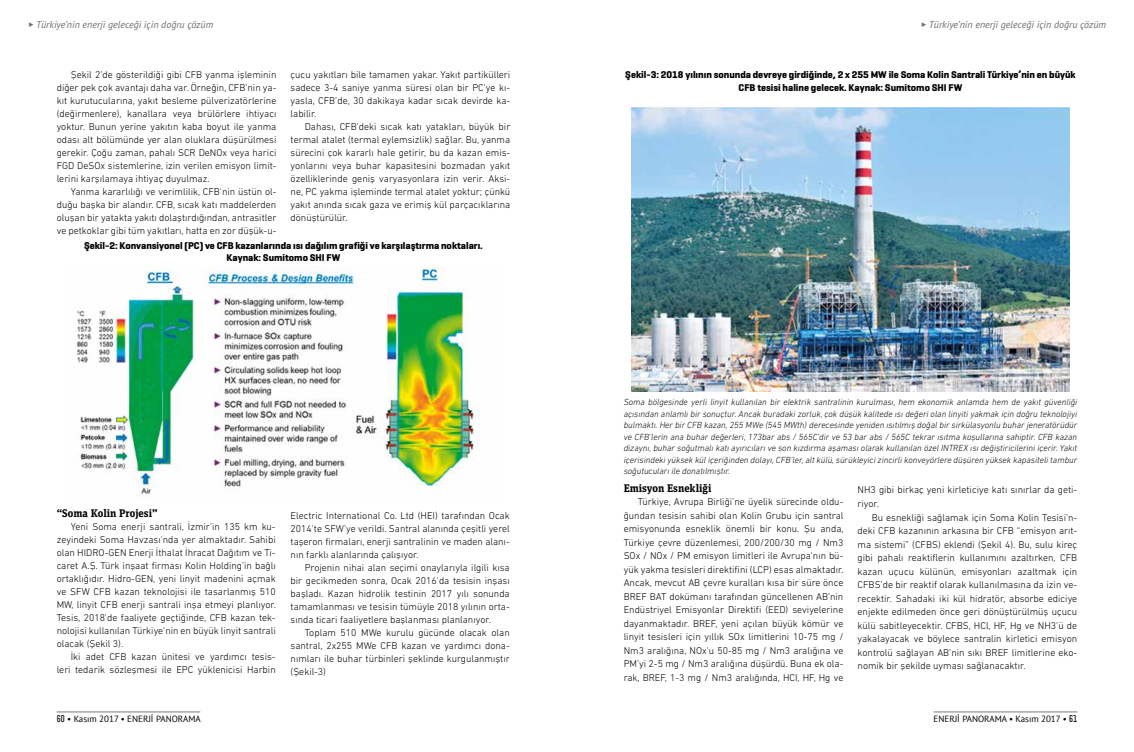
<style>
.page{position:relative;width:1134px;height:752px;background:#fff}
.page>*{position:absolute;margin:0;border:0;box-sizing:border-box;transform-origin:0 0}
.t1{font:700 11px "Unit Slab Pro";color:#000}
.t2{font:300 10px/13px "DIN Next LT Pro";color:#000;text-align:justify}
.t3{font:700 10px/12.5px "Geogrotesque";color:#000;text-align:center}
.t4{font:italic 10px "PT Sans";color:#706f6f}
.t5{font:italic 300 9px/11.5px "DIN Next LT Pro";color:#000;text-align:justify}
.t6{font:9px "PT Sans";color:#000}
.s1{font-family:"Unit Slab Pro"}
.s2{font-family:"Politica Condensed";font-weight:700}
</style>
<div class="page">
<img style="left:632px;top:107px;width:437px;height:284px">
<img style="left:76px;top:266px;width:404px;height:228px">
<hr style="left:57px;top:711px;width:143px;height:1px;background:#7c7b7b">
<hr style="left:934px;top:711px;width:143px;height:1px;background:#7c7b7b">
<p class="t4" style="left:28px;top:18px;width:186px"><span class="s1">▶</span> Türkiye’nin enerji geleceği için doğru çözüm</p>
<p class="t4" style="left:921px;top:18px;width:186px"><span class="s1">▶</span> Türkiye’nin enerji geleceği için doğru çözüm</p>
<p class="t2" style="left:57px;top:68px;width:221px;text-indent:14px">Şekil 2’de gösterildiği gibi CFB yanma işleminin diğer pek çok avantajı daha var. Örneğin, CFB’nin ya&shy;kıt kurutucularına, yakıt besleme pülverizatörlerine (değirmenlere), kanallara veya brülörlere ihtiyacı yoktur. Bunun yerine yakıtın kaba boyut ile yanma odası alt bölümünde yer alan oluklara düşürülmesi gerekir. Çoğu zaman, pahalı SCR DeNOx veya harici FGD DeSOx sistemlerine, izin verilen emisyon limit&shy;lerini karşılamaya ihtiyaç duyulmaz.</p>
<p class="t2" style="left:57px;top:185px;width:221px;text-indent:14px">Yanma kararlılığı ve verimlilik, CFB’nin üstün ol&shy;duğu başka bir alandır. CFB, sıcak katı maddelerden oluşan bir yatakta yakıtı dolaştırdığından, antrasitler ve petkoklar gibi tüm yakıtları, hatta en zor düşük-u-</p>
<p class="t2" style="left:291px;top:68px;width:221px">çucu yakıtları bile tamamen yakar. Yakıt partikülleri sadece 3-4 saniye yanma süresi olan bir PC’ye kı&shy;yasla, CFB’de, 30 dakikaya kadar sıcak devirde ka&shy;labilir.</p>
<p class="t2" style="left:291px;top:120px;width:221px;text-indent:14px">Dahası, CFB’deki sıcak katı yatakları, büyük bir termal atalet (termal eylemsizlik) sağlar. Bu, yanma sürecini çok kararlı hale getirir, bu da kazan emis&shy;yonlarını veya buhar kapasitesini bozmadan yakıt özelliklerinde geniş varyasyonlara izin verir. Aksi&shy;ne, PC yakma işleminde termal atalet yoktur; çünkü yakıt anında sıcak gaza ve erimiş kül parçacıklarına dönüştürülür.</p>
<p class="t3" style="left:84px;top:240px;width:400px;line-height:12px">Şekil-2: Konvansiyonel (PC) ve CFB kazanlarında ısı dağılım grafiği ve karşılaştırma noktaları.<br>Kaynak: Sumitomo SHI FW</p>
<p class="t1" style="left:57px;top:504px;width:102px">“Soma Kolin Projesi”</p>
<p class="t2" style="left:57px;top:519px;width:221px;text-indent:14px">Yeni Soma enerji santrali, İzmir’in 135 km ku&shy;zeyindeki Soma Havzası’nda yer almaktadır. Sahibi olan HIDRO-GEN Enerji İthalat İhracat Dağıtım ve Ti&shy;caret A.Ş. Türk inşaat firması Kolin Holding’in bağlı ortaklığıdır. Hidro-GEN, yeni linyit madenini açmak ve SFW CFB kazan teknolojisi ile tasarlanmış 510<br>MW, linyit CFB enerji santrali inşa etmeyi planlıyor.<br>Tesis, 2018’de faaliyete geçtiğinde, CFB kazan tek&shy;nolojisi kullanılan Türkiye’nin en büyük linyit santrali olacak (Şekil 3).</p>
<p class="t2" style="left:57px;top:649px;width:221px;text-align:right">İki adet CFB kazan ünitesi ve yardımcı tesis&shy;leri tedarik sözleşmesi ile EPC yüklenicisi Harbin</p>
<p class="t2" style="left:291px;top:508px;width:221px">Electric International Co. Ltd (HEI) tarafından Ocak 2014’te SFW’ye verildi. Santral alanında çeşitli yerel taşeron firmaları, enerji santralinin ve maden alanı&shy;nın farklı alanlarında çalışıyor.</p>
<p class="t2" style="left:291px;top:560px;width:221px;text-indent:14px">Projenin nihai alan seçimi onaylarıyla ilgili kısa bir gecikmeden sonra, Ocak 2016’da tesisin inşası başladı. Kazan hidrolik testinin 2017 yılı sonunda tamamlanması ve tesisin tümüyle 2018 yılının orta&shy;sında ticari faaliyetlere başlanması planlanıyor.</p>
<p class="t2" style="left:291px;top:625px;width:221px;text-indent:14px">Toplam 510 MWe kurulu gücünde olacak olan santral, 2x255 MWe CFB kazan ve yardımcı dona&shy;nımları ile buhar türbinleri şeklinde kurgulanmıştır (Şekil-3)</p>
<p class="t3" style="left:625px;top:69px;width:452px">Şekil-3: 2018 yılının sonunda devreye girdiğinde, 2 x 255 MW ile Soma Kolin Santrali Türkiye’nin en büyük<br>CFB tesisi haline gelecek. Kaynak: Sumitomo SHI FW</p>
<p class="t5" style="left:624px;top:396px;width:455px">Soma bölgesinde yerli linyit kullanılan bir elektrik santralinin kurulması, hem ekonomik anlamda hem de yakıt güvenliği açısından anlamlı bir sonuçtur. Ancak buradaki zorluk, çok düşük kalitede ısı değeri olan linyiti yakmak için doğru teknolojiyi bulmaktı. Her bir CFB kazan, 255 MWe (545 MWth) derecesinde yeniden ısıtılmış doğal bir sirkülasyonlu buhar jeneratörüdür ve CFB’lerin ana buhar değerleri, 173bar abs / 565C’dir ve 53 bar abs / 565C tekrar ısıtma koşullarına sahiptir. CFB kazan dizaynı, buhar soğutmalı katı ayırıcıları ve son kızdırma aşaması olarak kullanılan özel INTREX ısı değiştiricilerini içerir. Yakıt içerisindeki yüksek kül içeriğinden dolayı, CFB’ler, alt külü, sürükleyici zincirli konveyörlere düşüren yüksek kapasiteli tambur soğutucuları ile donatılmıştır.</p>
<p class="t1" style="left:624px;top:479px;width:89px">Emisyon Esnekliği</p>
<p class="t2" style="left:624px;top:494px;width:221px;line-height:13.5px;text-indent:14px">Türkiye, Avrupa Birliği’ne üyelik sürecinde oldu&shy;ğundan tesisin sahibi olan Kolin Grubu için santral emisyonunda esneklik önemli bir konu. Şu anda, Türkiye çevre düzenlemesi, 200/200/30 mg / Nm3<br>SOx / NOx / PM emisyon limitleri ile Avrupa’nın bü&shy;yük yakma tesisleri direktifini (LCP) esas almaktadır.<br>Ancak, mevcut AB çevre kuralları kısa bir süre önce BREF BAT dokümanı tarafından güncellenen AB’nin Endüstriyel Emisyonlar Direktifi (EED) seviyelerine dayanmaktadır. BREF, yeni açılan büyük kömür ve linyit tesisleri için yıllık SOx limitlerini 10-75 mg / Nm3 aralığına, NOx’u 50-85 mg / Nm3 aralığına ve PM’yi 2-5 mg / Nm3 aralığına düşürdü. Buna ek ola&shy;rak, BREF, 1-3 mg / Nm3 aralığında, HCI, HF, Hg ve</p>
<p class="t2" style="left:857px;top:483px;width:221px;line-height:13.5px">NH3 gibi birkaç yeni kirleticiye katı sınırlar da geti&shy;riyor.</p>
<p class="t2" style="left:857px;top:510px;width:221px;line-height:13.5px;text-indent:14px">Bu esnekliği sağlamak için Soma Kolin Tesisi’n&shy;deki CFB kazanının arkasına bir CFB “emisyon arıt&shy;ma sistemi” (CFBS) eklendi (Şekil 4). Bu, sulu kireç gibi pahalı reaktiflerin kullanımını azaltırken, CFB kazan uçucu külünün, emisyonları azaltmak için CFBS’de bir reaktif olarak kullanılmasına da izin ve&shy;recektir. Sahadaki iki kül hidratör, absorbe ediciye enjekte edilmeden önce geri dönüştürülmüş uçucu külü sabitleyecektir. CFBS, HCl, HF, Hg ve NH3’ü de yakalayacak ve böylece santralin kirletici emisyon kontrolü sağlayan AB’nin sıkı BREF limitlerine eko&shy;nomik bir şekilde uyması sağlanacaktır.</p>
<p class="t6" style="left:57px;top:712px;width:146px"><span class="s2">60</span> • Kasım 2017 • ENERJİ PANORAMA</p>
<p class="t6" style="left:934px;top:712px;width:145px">ENERJİ PANORAMA • Kasım 2017 • <span class="s2">61</span></p>
</div>
